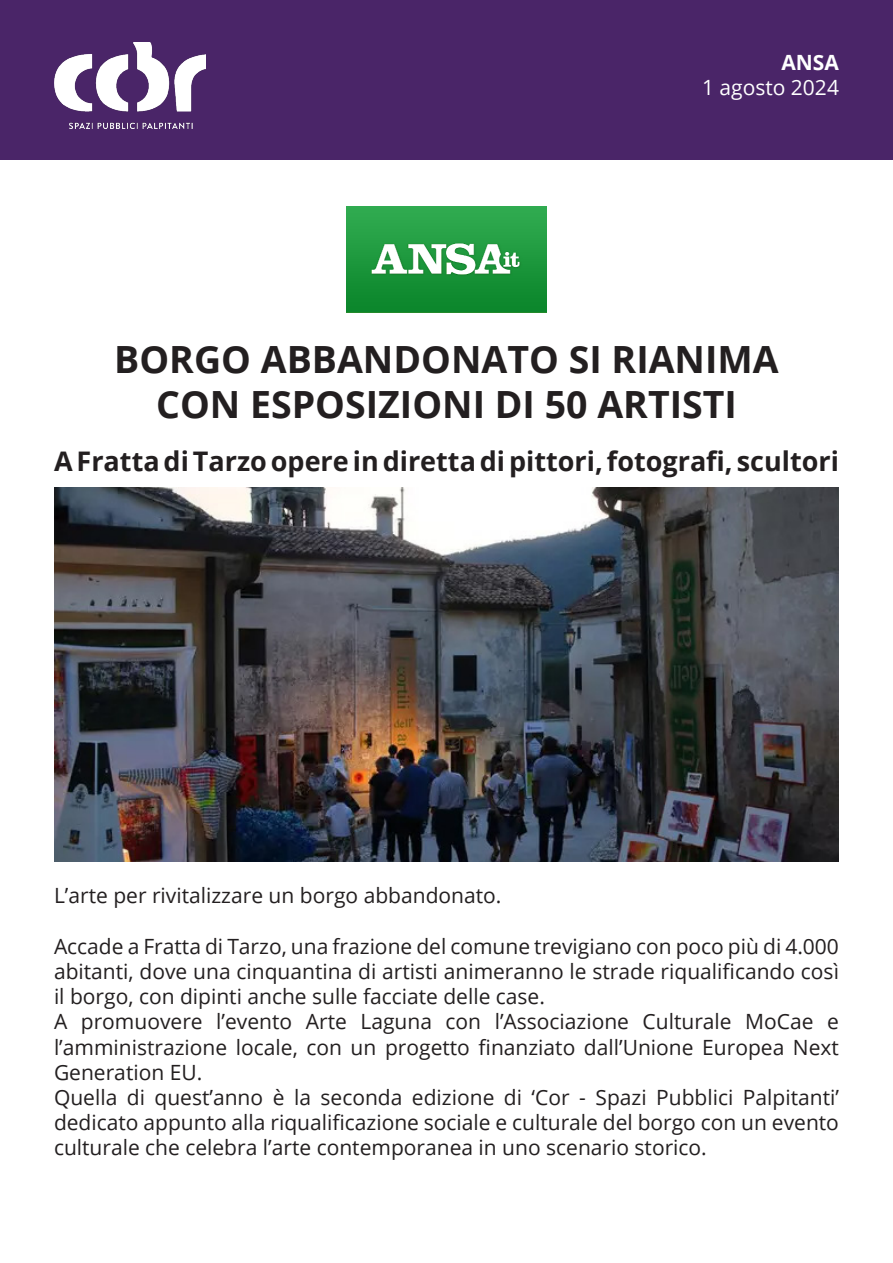
<style>
.page{position:relative;width:893px;height:1263px;background:#fff}
.page>*{position:absolute;margin:0;border:0;box-sizing:border-box;transform-origin:0 0}
.t1{font:700 37.5px "Open Sans";color:#231f20}
.t2{font:700 27px "Open Sans";color:#231f20}
.t3{font:21px/25.2px "Open Sans";color:#231f20;text-align:justify}
.t4{font:21px "Open Sans";color:#fff}
.t5{font:700 21px "Open Sans";color:#fff}
</style>
<div class="page">
<div style="left:0;top:0;width:893px;height:159px;background:#4a2568"></div>
<img style="left:54px;top:42px;width:152px;height:87px">
<img style="left:347px;top:206px;width:199px;height:107px">
<img style="left:54px;top:488px;width:785px;height:374px">
<p class="t5" style="left:781px;top:48px;width:59px">ANSA</p>
<p class="t4" style="left:702px;top:73px;width:138px">1 agosto 2024</p>
<p class="t1" style="left:114px;top:333px;width:666px">BORGO ABBANDONATO SI RIANIMA</p>
<p class="t1" style="left:156px;top:378px;width:582px">CON ESPOSIZIONI DI 50 ARTISTI</p>
<p class="t2" style="left:54px;top:443px;width:786px">A Fratta di Tarzo opere in diretta di pittori, fotografi, scultori</p>
<p class="t3" style="left:54px;top:883px;width:449px">L’arte per rivitalizzare un borgo abbandonato.</p>
<p class="t3" style="left:54px;top:933px;width:786px">Accade a Fratta di Tarzo, una frazione del comune trevigiano con poco più di 4.000 abitanti, dove una cinquantina di artisti animeranno le strade riqualificando così il borgo, con dipinti anche sulle facciate delle case.</p>
<p class="t3" style="left:54px;top:1009px;width:786px">A promuovere l’evento Arte Laguna con l’Associazione Culturale MoCae e l’amministrazione locale, con un progetto finanziato dall’Unione Europea Next Generation EU.</p>
<p class="t3" style="left:54px;top:1084px;width:786px">Quella di quest’anno è la seconda edizione di ‘Cor - Spazi Pubblici Palpitanti’ dedicato appunto alla riqualificazione sociale e culturale del borgo con un evento culturale che celebra l’arte contemporanea in uno scenario storico.</p>
</div>
